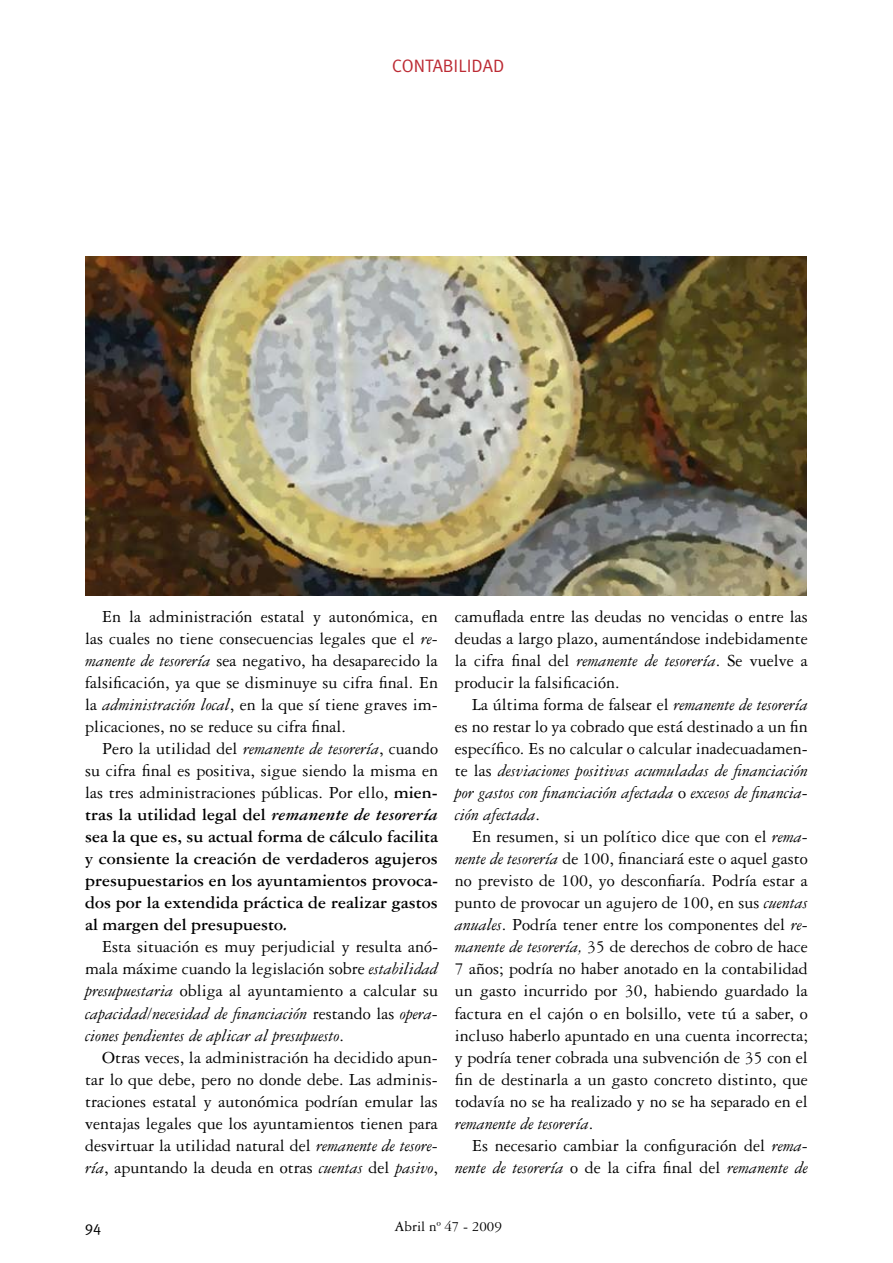
<style>
.page{position:relative;width:893px;height:1263px;background:#fff}
.page>*{position:absolute;margin:0;border:0;box-sizing:border-box;transform-origin:0 0}
.t1{font:18px/22px "Garamond Three";color:#000;text-align:justify}
.t2{font:700 18px/22px "Garamond Three";color:#000;text-align:justify}
.t3{font:italic 18px/22px "Garamond Three";color:#000;text-align:justify}
.t4{font:18px "Meta";color:#bc2a33}
.t5{font:15px "Garamond Three";color:#000}
.t6{font:15px "Meta";color:#000}
.s1{font-style:italic}
.s2{font-weight:400}
.s3{font-weight:400;font-style:italic}
.s4{font-style:normal}
</style>
<div class="page">
<img style="left:86px;top:257px;width:721px;height:338px">
<p class="t4" style="left:392px;top:56px;width:114px">CONTABILIDAD</p>
<p class="t1" style="left:85px;top:605px;width:354px;text-indent:17px">En la administración estatal y autonómica, en las cuales no tiene consecuencias legales que el <span class="s1">re&shy;manente de tesorería</span> sea negativo, ha desaparecido la falsificación, ya que se disminuye su cifra final. En la <span class="s1">administración local</span>, en la que sí tiene graves im&shy;plicaciones, no se reduce su cifra final.</p>
<p class="t2" style="left:85px;top:737px;width:354px;text-indent:17px"><span class="s2">Pero la utilidad del</span> <span class="s3">remanente de tesorería</span><span class="s2">, cuando su cifra final es positiva, sigue siendo la misma en las tres administraciones públicas. Por ello,</span> mien&shy;tras la utilidad legal del <span class="s1">remanente de tesorería </span>sea la que es, su actual forma de cálculo facilita y consiente la creación de verdaderos agujeros presupuestarios en los ayuntamientos provoca&shy;dos por la extendida práctica de realizar gastos al margen del presupuesto<span class="s1">.</span></p>
<p class="t1" style="left:85px;top:936px;width:354px;text-indent:17px">Esta situación es muy perjudicial y resulta anó&shy;mala máxime cuando la legislación sobre <span class="s1">estabilidad presupuestaria</span> obliga al ayuntamiento a calcular su <span class="s1">capacidad/necesidad de financiación</span> restando las <span class="s1">opera&shy;ciones pendientes de aplicar al presupuesto</span>.</p>
<p class="t1" style="left:85px;top:1046px;width:354px;text-indent:17px">Otras veces, la administración ha decidido apun&shy;tar lo que debe, pero no donde debe. Las adminis&shy;traciones estatal y autonómica podrían emular las ventajas legales que los ayuntamientos tienen para desvirtuar la utilidad natural del <span class="s1">remanente de tesore&shy;ría</span>, apuntando la deuda en otras <span class="s1">cuentas</span> del <span class="s1">pasivo</span>,</p>
<p class="t1" style="left:455px;top:605px;width:354px">camuflada entre las deudas no vencidas o entre las deudas a largo plazo, aumentándose indebidamente la cifra final del <span class="s1">remanente de tesorería</span>. Se vuelve a producir la falsificación.</p>
<p class="t3" style="left:455px;top:693px;width:354px;text-indent:17px"><span class="s4">La última forma de falsear el</span> remanente de tesorería <span class="s4">es no restar lo ya cobrado que está destinado a un fin específico. Es no calcular o calcular inadecuadamen&shy;te las</span> desviaciones positivas acumuladas de financiación por gastos con financiación afectada <span class="s4">o</span> excesos de financia&shy;ción afectada<span class="s4">.</span></p>
<p class="t1" style="left:455px;top:826px;width:354px;text-indent:17px">En resumen, si un político dice que con el <span class="s1">rema&shy;nente de tesorería</span> de 100, financiará este o aquel gasto no previsto de 100, yo desconfiaría. Podría estar a punto de provocar un agujero de 100, en sus <span class="s1">cuentas anuales</span>. Podría tener entre los componentes del <span class="s1">re&shy;manente de tesorería,</span> 35 de derechos de cobro de hace 7 años; podría no haber anotado en la contabilidad un gasto incurrido por 30, habiendo guardado la factura en el cajón o en bolsillo, vete tú a saber, o incluso haberlo apuntado en una cuenta incorrecta; y podría tener cobrada una subvención de 35 con el fin de destinarla a un gasto concreto distinto, que todavía no se ha realizado y no se ha separado en el <span class="s1">remanente de tesorería</span>.</p>
<p class="t1" style="left:455px;top:1134px;width:354px;text-align:right">Es necesario cambiar la configuración del <span class="s1">rema&shy;nente de tesorería</span> o de la cifra final del <span class="s1">remanente de</span></p>
<p class="t6" style="left:85px;top:1218px;width:18px">94</p>
<p class="t5" style="left:395px;top:1218px;width:109px">Abril nº 47 - 2009</p>
</div>
